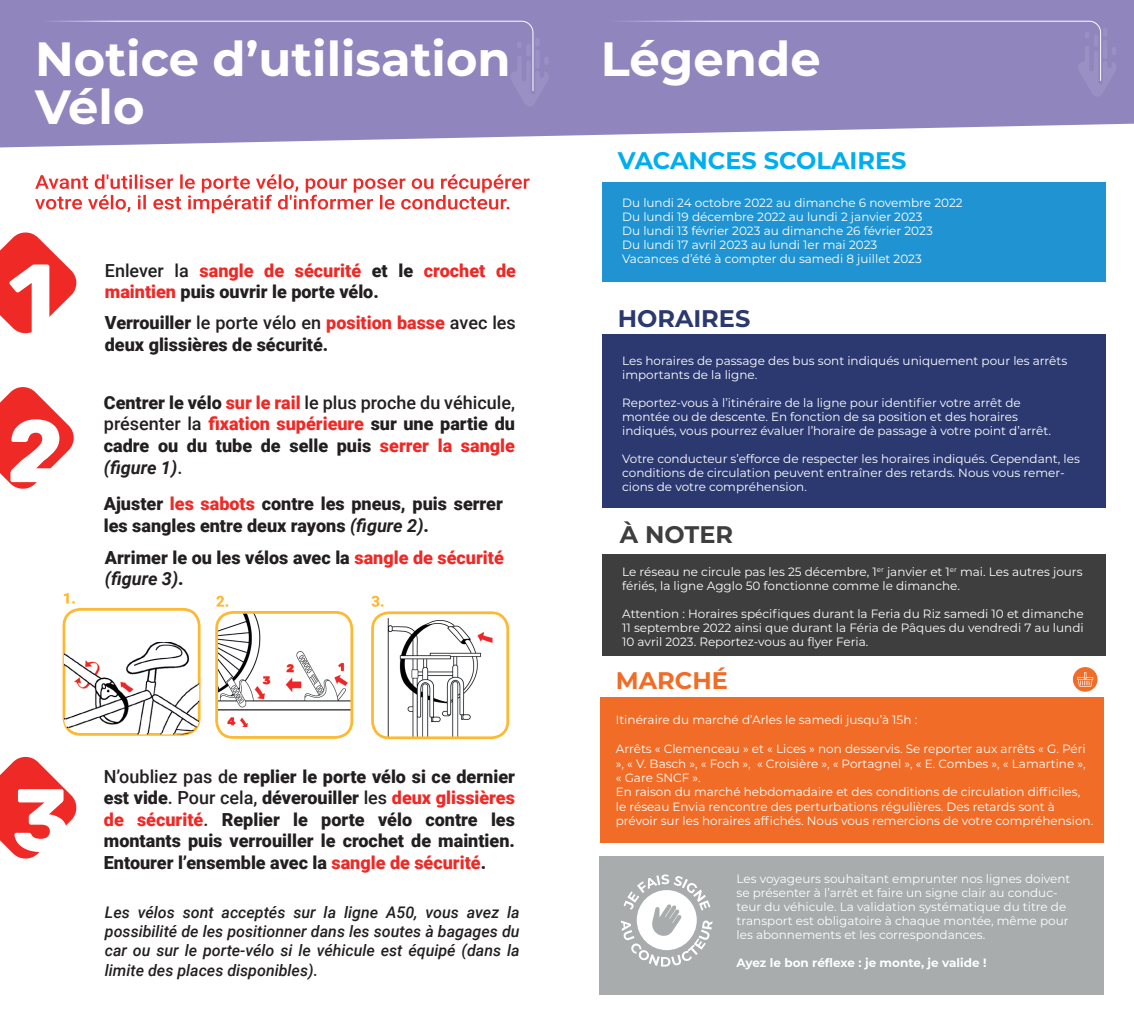
<style>
.page{position:relative;width:1134px;height:1021px;background:#fff}
.page>*{position:absolute;margin:0;border:0;box-sizing:border-box;transform-origin:0 0}
.t1{font:700 48px "Montserrat";color:#fff}
.t2{font:700 24px "Montserrat";color:#00aeef}
.t3{font:700 24px "Montserrat";color:#2b3970}
.t4{font:700 24px "Montserrat";color:#3e3e3f}
.t5{font:700 24px "Montserrat";color:#f06c27}
.Horaires{font:900 18px/21.6px "Roboto";color:#231f20}
.Horaires-2{font:900 18px/21.6px "Roboto";color:#ee2926}
.Horaires-3{font:italic 500 16px/19.2px "Roboto";color:#231f20;text-align:justify}
.t6{font:12px/14px "Montserrat";color:#fff}
.t7{font:700 12px "Montserrat";color:#fff}
.s1{font-weight:500;color:#231f20}
.s2{color:#231f20}
.s3{font-weight:500}
.s4{color:#ee2926}
.s5{font-weight:700;font-style:italic}
</style>
<div class="page">
<div style="left:602px;top:554px;width:503px;height:102px;background:#3e3e3f"></div>
<div style="left:602px;top:182px;width:503px;height:100px;background:#2094d2"></div>
<div style="left:600px;top:697px;width:504px;height:145px;background:#f06c27"></div>
<div style="left:602px;top:334px;width:503px;height:173px;background:#2b3970"></div>
<div style="left:1073px;top:667px;width:24px;height:24px;background:#f06c27;border-radius:50%"></div>
<svg style="left:1077px;top:672px;width:16px;height:14px"></svg>
<svg style="left:0;top:0;width:1134px;height:147px;fill:#9185be"></svg>
<div style="left:599px;top:21px;width:518px;height:77px;background:#9185be"></div>
<svg style="left:35px;top:174px;width:495px;height:39px"></svg>
<svg style="left:0;top:757px;width:77px;height:102px"></svg>
<svg style="left:0;top:232px;width:77px;height:102px"></svg>
<svg style="left:0;top:387px;width:74px;height:102px"></svg>
<svg style="left:63px;top:593px;width:138px;height:142px"></svg>
<svg style="left:216px;top:595px;width:12px;height:11px"></svg>
<img style="left:219px;top:612px;width:133px;height:115px">
<div style="left:215px;top:611px;width:138px;height:127px;border:3px solid #fdb931;border-radius:17px"></div>
<img style="left:388px;top:618px;width:104px;height:117px">
<div style="left:371px;top:611px;width:138px;height:128px;border:3px solid #fdb931;border-radius:17px"></div>
<svg style="left:371px;top:595px;width:12px;height:11px"></svg>
<div style="left:35px;top:21px;width:515px;height:86px;background:#9185be"></div>
<div style="left:599px;top:856px;width:505px;height:138px;background:#a8acac"></div>
<svg style="left:621px;top:874px;width:91px;height:92px"></svg>
<p class="t1" style="left:35px;top:24px;width:477px">Notice d’utilisation</p>
<p class="t1" style="left:35px;top:72px;width:111px">Vélo</p>
<p class="Horaires-2" style="left:105px;top:259px;width:413px"><span class="s1">Enlever la</span> sangle de sécurité <span class="s2">et le</span> crochet de maintien <span class="s2">puis ouvrir le porte vélo.</span></p>
<p class="Horaires" style="left:105px;top:311px;width:413px">Verrouiller <span class="s3">le porte vélo en</span> <span class="s4">position basse</span> <span class="s3">avec les </span>deux glissières de sécurité.</p>
<p class="Horaires" style="left:104px;top:391px;width:413px;text-align:justify">Centrer le vélo <span class="s4">sur le rail</span> <span class="s3">le plus proche du véhicule, présenter la</span> <span class="s4">fixation supérieure</span> sur une partie du cadre ou du tube de selle puis <span class="s4">serrer la sangle </span><span class="s5">(figure 1)</span><span class="s3">.</span></p>
<p class="Horaires" style="left:104px;top:492px;width:400px">Ajuster <span class="s4">les sabots</span> contre les pneus, puis serrer les sangles entre deux rayons <span class="s5">(figure 2)</span>.</p>
<p class="Horaires" style="left:105px;top:546px;width:400px">Arrimer le ou les vélos avec la <span class="s4">sangle de sécurité </span><span class="s5">(figure 3)</span>.</p>
<p class="Horaires" style="left:104px;top:764px;width:413px;text-align:justify"><span class="s3">N’oubliez pas de</span> replier le porte vélo si ce dernier est vide<span class="s3">. Pour cela,</span> déverouiller <span class="s3">les</span> <span class="s4">deux glissières de sécurité</span><span class="s3">.</span> Replier le porte vélo contre les montants puis verrouiller le crochet de maintien.<br>Entourer l’ensemble avec la <span class="s4">sangle de sécurité</span>.</p>
<p class="Horaires-3" style="left:105px;top:902px;width:416px">Les vélos sont acceptés sur la ligne A50, vous avez la possibilité de les positionner dans les soutes à bagages du car ou sur le porte-vélo si le véhicule est équipé (dans la limite des places disponibles).</p>
<p class="t1" style="left:601px;top:24px;width:221px">Légende</p>
<p class="t2" style="left:618px;top:143px;width:290px">VACANCES SCOLAIRES</p>
<p class="t6" style="left:622px;top:196px;width:342px">Du lundi 24 octobre 2022 au dimanche 6 novembre 2022</p>
<p class="t6" style="left:622px;top:210px;width:302px">Du lundi 19 décembre 2022 au lundi 2 janvier 2023</p>
<p class="t6" style="left:622px;top:224px;width:312px">Du lundi 13 février 2023 au dimanche 26 février 2023</p>
<p class="t6" style="left:622px;top:238px;width:257px">Du lundi 17 avril 2023 au lundi 1er mai 2023</p>
<p class="t6" style="left:622px;top:252px;width:301px">Vacances d’été à compter du samedi 8 juillet 2023</p>
<p class="t3" style="left:618px;top:301px;width:134px">HORAIRES</p>
<p class="t6" style="left:622px;top:353px;width:447px">Les horaires de passage des bus sont indiqués uniquement pour les arrêts importants de la ligne.</p>
<p class="t6" style="left:622px;top:395px;width:430px">Reportez-vous à l’itinéraire de la ligne pour identifier votre arrêt de montée ou de descente. En fonction de sa position et des horaires indiqués, vous pourrez évaluer l’horaire de passage à votre point d’arrêt.</p>
<p class="t6" style="left:622px;top:451px;width:459px">Votre conducteur s’efforce de respecter les horaires indiqués. Cependant, les conditions de circulation peuvent entraîner des retards. Nous vous remer&shy;cions de votre compréhension.</p>
<p class="t4" style="left:620px;top:517px;width:115px">À NOTER</p>
<p class="t6" style="left:622px;top:564px;width:462px">Le réseau ne circule pas les 25 décembre, 1<sup>er</sup> janvier et 1<sup>er</sup> mai. Les autres jours fériés, la ligne Agglo 50 fonctionne comme le dimanche.</p>
<p class="t6" style="left:622px;top:606px;width:463px;text-align:justify">Attention : Horaires spécifiques durant la Feria du Riz samedi 10 et dimanche 11 septembre 2022 ainsi que durant la Féria de Pâques du vendredi 7 au lundi 10 avril 2023. Reportez-vous au flyer Feria.</p>
<p class="t5" style="left:616px;top:662px;width:114px">MARCHÉ</p>
<p class="t6" style="left:616px;top:712px;width:303px">Itinéraire du marché d’Arles le samedi jusqu’à 15h :</p>
<p class="t6" style="left:616px;top:741px;width:471px;text-align:justify">Arrêts « Clemenceau » et « Lices » non desservis. Se reporter aux arrêts « G. Péri », « V. Basch », « Foch », « Croisière », « Portagnel », « E. Combes », « Lamartine », « Gare SNCF ».</p>
<p class="t6" style="left:616px;top:784px;width:479px">En raison du marché hebdomadaire et des conditions de circulation difficiles, le réseau Envia rencontre des perturbations régulières. Des retards sont à prévoir sur les horaires affichés. Nous vous remercions de votre compréhension.</p>
<p class="t6" style="left:736px;top:871px;width:335px">Les voyageurs souhaitant emprunter nos lignes doivent se présenter à l’arrêt et faire un signe clair au conduc&shy;teur du véhicule. La validation systématique du titre de transport est obligatoire à chaque montée, même pour les abonnements et les correspondances.</p>
<p class="t7" style="left:736px;top:953px;width:251px">Ayez le bon réflexe : je monte, je valide !</p>
</div>
